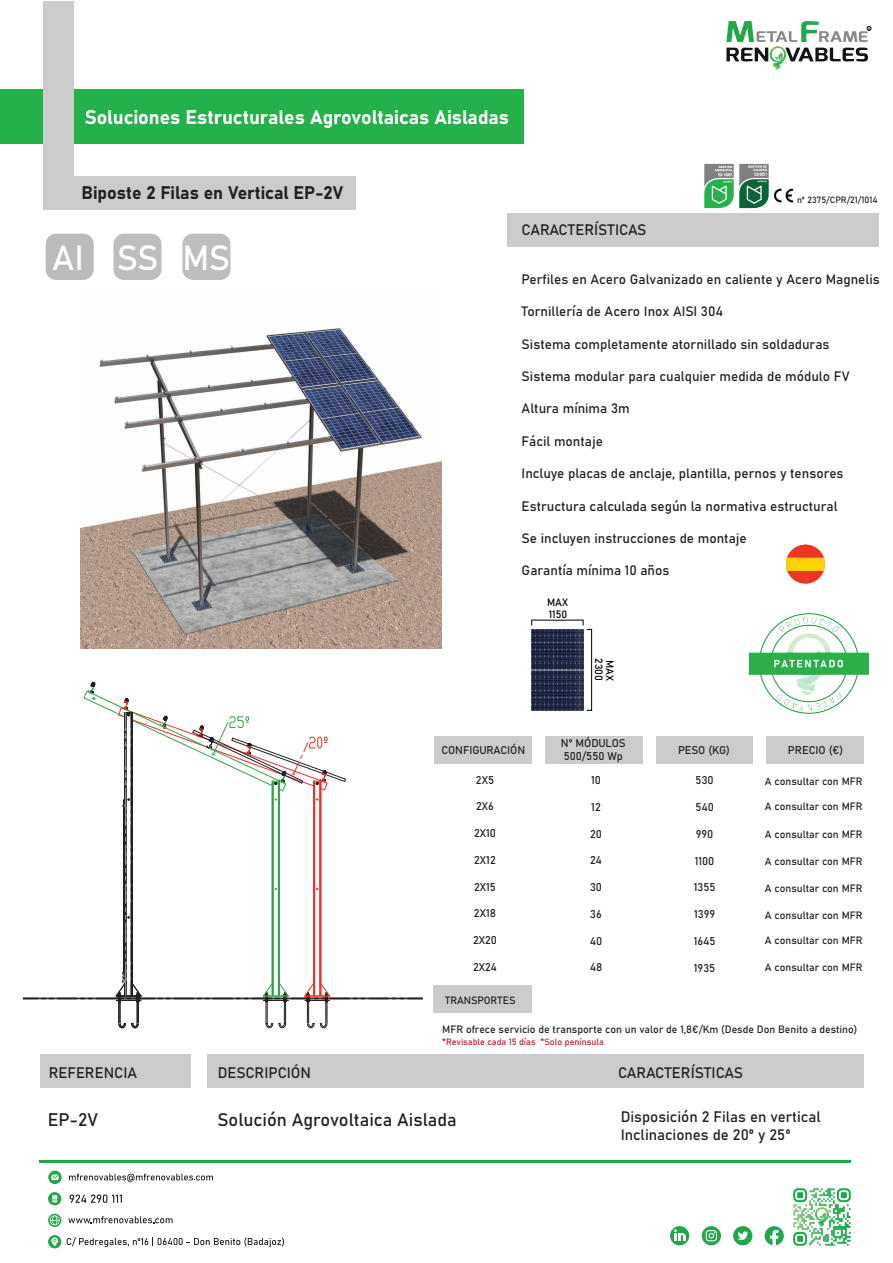
<style>
.page{position:relative;width:893px;height:1263px;background:#fff}
.page>*{position:absolute;margin:0;border:0;box-sizing:border-box;transform-origin:0 0}
.t1{font:34.5px "Bahnschrift";color:#fff}
.t2{font:19.5px "Bahnschrift";color:#fff}
.t3{font:18px "Bahnschrift";color:#231f20}
.t4{font:15px/18px "Bahnschrift";color:#231f20}
.t5{font:13.5px "Bahnschrift";color:#231f20}
.t6{font:11.1px/13.4px "Bahnschrift";color:#231f20}
.t7{font:10.5px "Bahnschrift";color:#231f20}
.t8{font:10.5px "Bahnschrift";color:#000001}
.t9{font:9px "Bahnschrift";color:#be1d2c}
.t10{font:9px "Bahnschrift";color:#231f20}
.t11{font:3px "Bahnschrift";color:#000001}
</style>
<div class="page">
<img style="left:81px;top:328px;width:360px;height:321px">
<svg style="left:726px;top:21px;width:145px;height:49px"></svg>
<div style="left:1px;top:89px;width:523px;height:55px;background:#24b04b"></div>
<div style="left:44px;top:2px;width:30px;height:200px;background:#cbcbca"></div>
<div style="left:44px;top:176px;width:312px;height:33px;background:#cbcbca"></div>
<div style="left:508px;top:213px;width:371px;height:33px;background:#cbcbca"></div>
<div style="left:46px;top:234px;width:48px;height:46px;background:#babcbc;border-radius:11px"></div>
<div style="left:113px;top:234px;width:49px;height:46px;background:#bdbebf;border-radius:11px"></div>
<svg style="left:70px;top:1194px;width:52px;height:9px"></svg>
<svg style="left:68px;top:1216px;width:105px;height:7px"></svg>
<svg style="left:48px;top:1192px;width:13px;height:13px"></svg>
<svg style="left:49px;top:1192px;width:12px;height:13px"></svg>
<svg style="left:52px;top:1195px;width:5px;height:7px"></svg>
<svg style="left:48px;top:1170px;width:14px;height:14px"></svg>
<div style="left:49px;top:1171px;width:12px;height:12px;background:#23a74b;border-radius:50%"></div>
<svg style="left:51px;top:1174px;width:8px;height:6px"></svg>
<svg style="left:48px;top:1214px;width:13px;height:13px"></svg>
<svg style="left:49px;top:1214px;width:12px;height:12px"></svg>
<svg style="left:50px;top:1215px;width:10px;height:10px"></svg>
<svg style="left:67px;top:1237px;width:217px;height:10px"></svg>
<svg style="left:48px;top:1235px;width:13px;height:13px"></svg>
<div style="left:49px;top:1235px;width:12px;height:13px;background:#23a74b;border-radius:50%"></div>
<svg style="left:51px;top:1237px;width:7px;height:9px"></svg>
<svg style="left:69px;top:1174px;width:144px;height:8px"></svg>
<img style="left:749px;top:613px;width:119px;height:100px">
<img style="left:793px;top:1188px;width:58px;height:58px">
<div style="left:733px;top:1226px;width:19px;height:19px;background:#21a64b;border-radius:50%"></div>
<svg style="left:738px;top:1231px;width:10px;height:9px"></svg>
<svg style="left:765px;top:1226px;width:19px;height:19px"></svg>
<svg style="left:702px;top:1226px;width:19px;height:19px"></svg>
<svg style="left:706px;top:1230px;width:11px;height:11px"></svg>
<div style="left:670px;top:1226px;width:19px;height:19px;background:#21a64b;border-radius:50%"></div>
<svg style="left:674px;top:1229px;width:12px;height:12px"></svg>
<hr style="left:40px;top:1160px;width:811px;height:3px;background:#21a64b">
<svg style="left:785px;top:544px;width:40px;height:40px"></svg>
<div style="left:41px;top:1054px;width:823px;height:34px;background:#cbcbca"></div>
<div style="left:434px;top:736px;width:430px;height:28px;background:#cbcbca"></div>
<div style="left:434px;top:985px;width:98px;height:28px;background:#cbcbca"></div>
<div style="left:192px;top:1050px;width:15px;height:45px;background:#fff"></div>
<div style="left:532px;top:736px;width:13px;height:33px;background:#fff"></div>
<div style="left:643px;top:735px;width:12px;height:33px;background:#fff"></div>
<div style="left:753px;top:735px;width:13px;height:33px;background:#fff"></div>
<svg style="left:23px;top:682px;width:400px;height:346px"></svg>
<div style="left:182px;top:234px;width:48px;height:46px;background:#bdbebf;border-radius:11px"></div>
<img style="left:704px;top:163px;width:65px;height:46px">
<img style="left:773px;top:188px;width:21px;height:15px">
<div style="left:586px;top:629px;width:6px;height:82px;border:1px solid #000001"></div>
<svg style="left:531px;top:619px;width:53px;height:7px"></svg>
<img style="left:532px;top:629px;width:51px;height:81px">
<p class="t11" style="left:868px;top:26px;width:3px">R</p>
<h2 class="t2" style="left:85px;top:102px;width:426px">Soluciones Estructurales Agrovoltaicas Aisladas</h2>
<h3 class="t3" style="left:82px;top:179px;width:263px">Biposte 2 Filas en Vertical EP-2V</h3>
<h1 class="t1" style="left:52px;top:231px;width:108px">AI SS</h1>
<h1 class="t1" style="left:183px;top:231px;width:49px">MS</h1>
<p class="t4" style="left:521px;top:219px;width:126px">CARACTERÍSTICAS</p>
<p class="t10" style="left:797px;top:193px;width:82px">nº 2375/CPR/21/1014</p>
<p class="t5" style="left:522px;top:269px;width:360px">Perfiles en Acero Galvanizado en caliente y Acero Magnelis</p>
<p class="t5" style="left:522px;top:301px;width:203px">Tornillería de Acero Inox AISI 304</p>
<p class="t5" style="left:522px;top:334px;width:309px">Sistema completamente atornillado sin soldaduras</p>
<p class="t5" style="left:522px;top:366px;width:330px">Sistema modular para cualquier medida de módulo FV</p>
<p class="t5" style="left:522px;top:398px;width:110px">Altura mínima 3m</p>
<p class="t5" style="left:522px;top:431px;width:83px">Fácil montaje</p>
<p class="t5" style="left:522px;top:463px;width:323px">Incluye placas de anclaje, plantilla, pernos y tensores</p>
<p class="t5" style="left:522px;top:496px;width:317px">Estructura calculada según la normativa estructural</p>
<p class="t5" style="left:522px;top:528px;width:227px">Se incluyen instrucciones de montaje</p>
<p class="t5" style="left:522px;top:560px;width:149px">Garantía mínima 10 años</p>
<p class="t8" style="left:547px;top:595px;width:22px">MAX</p>
<p class="t8" style="left:549px;top:606px;width:20px">1150</p>
<p class="t8" style="left:607px;top:658px;width:24px;rotate:90deg">2300</p>
<p class="t8" style="left:618px;top:660px;width:22px;rotate:90deg">MAX</p>
<p class="t6" style="left:441px;top:743px;width:85px">CONFIGURACIÓN</p>
<p class="t6" style="left:561px;top:735px;width:66px">Nº MÓDULOS<br>500/550 Wp</p>
<p class="t6" style="left:678px;top:743px;width:53px">PESO (KG)</p>
<p class="t6" style="left:788px;top:743px;width:57px">PRECIO (€)</p>
<p class="t6" style="left:476px;top:772px;width:20px">2X5</p>
<p class="t6" style="left:476px;top:799px;width:19px">2X6</p>
<p class="t6" style="left:474px;top:826px;width:23px">2X10</p>
<p class="t6" style="left:474px;top:853px;width:23px">2X12</p>
<p class="t6" style="left:474px;top:879px;width:23px">2X15</p>
<p class="t6" style="left:474px;top:906px;width:24px">2X18</p>
<p class="t6" style="left:473px;top:933px;width:25px">2X20</p>
<p class="t6" style="left:473px;top:960px;width:25px">2X24</p>
<p class="t6" style="left:591px;top:773px;width:11px">10</p>
<p class="t6" style="left:591px;top:799px;width:11px">12</p>
<p class="t6" style="left:590px;top:826px;width:13px">20</p>
<p class="t6" style="left:590px;top:853px;width:13px">24</p>
<p class="t6" style="left:590px;top:880px;width:14px">30</p>
<p class="t6" style="left:590px;top:906px;width:13px">36</p>
<p class="t6" style="left:590px;top:933px;width:14px">40</p>
<p class="t6" style="left:590px;top:960px;width:14px">48</p>
<p class="t6" style="left:696px;top:773px;width:20px">530</p>
<p class="t6" style="left:695px;top:800px;width:20px">540</p>
<p class="t6" style="left:696px;top:826px;width:19px">990</p>
<p class="t6" style="left:695px;top:853px;width:21px">1100</p>
<p class="t6" style="left:694px;top:880px;width:23px">1355</p>
<p class="t6" style="left:694px;top:907px;width:23px">1399</p>
<p class="t6" style="left:694px;top:933px;width:23px">1645</p>
<p class="t6" style="left:694px;top:960px;width:23px">1935</p>
<p class="t7" style="left:765px;top:773px;width:99px">A consultar con MFR</p>
<p class="t7" style="left:765px;top:798px;width:99px">A consultar con MFR</p>
<p class="t7" style="left:765px;top:826px;width:99px">A consultar con MFR</p>
<p class="t7" style="left:765px;top:853px;width:99px">A consultar con MFR</p>
<p class="t7" style="left:765px;top:880px;width:99px">A consultar con MFR</p>
<p class="t7" style="left:765px;top:907px;width:99px">A consultar con MFR</p>
<p class="t7" style="left:765px;top:932px;width:99px">A consultar con MFR</p>
<p class="t7" style="left:765px;top:959px;width:99px">A consultar con MFR</p>
<p class="t7" style="left:445px;top:992px;width:72px">TRANSPORTES</p>
<p class="t7" style="left:442px;top:1021px;width:417px">MFR ofrece servicio de transporte con un valor de 1,8€/Km (Desde Don Benito a destino)</p>
<p class="t9" style="left:442px;top:1035px;width:163px">*Revisable cada 15 días *Solo península</p>
<p class="t4" style="left:49px;top:1062px;width:90px">REFERENCIA</p>
<p class="t4" style="left:218px;top:1062px;width:95px">DESCRIPCIÓN</p>
<p class="t4" style="left:618px;top:1062px;width:126px">CARACTERÍSTICAS</p>
<h3 class="t3" style="left:48px;top:1106px;width:52px">EP-2V</h3>
<h3 class="t3" style="left:217px;top:1106px;width:241px">Solución Agrovoltaica Aislada</h3>
<p class="t4" style="left:621px;top:1106px;width:202px">Disposición 2 Filas en vertical<br>Inclinaciones de 20º y 25º</p>
</div>
